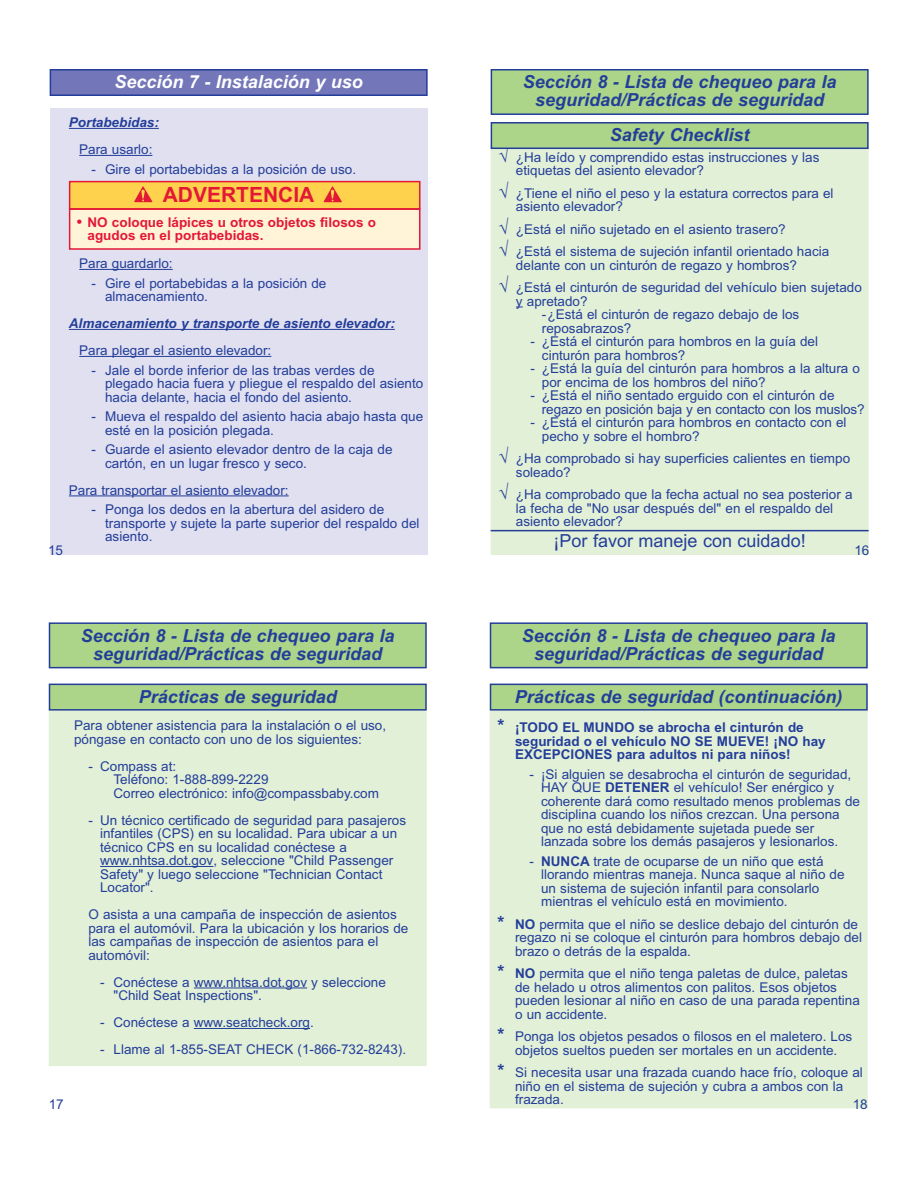
<style>
.page{position:relative;width:918px;height:1188px;background:#fff}
.page>*{position:absolute;margin:0;border:0;box-sizing:border-box;transform-origin:0 0}
.t1{font:700 21px "Arial";color:#e31836}
.t2{font:italic 700 18px/18px "Arial";color:#233e99;text-align:center}
.t3{font:18px "Arial";color:#233e99}
.t4{font:italic 700 18px "Arial";color:#fff}
.t5{font:13.5px/13.5px "Arial";color:#233e99}
.t6{font:700 13.5px/13.5px "Arial";color:#233e99}
.t7{font:700 13.5px/13.5px "Arial";color:#e31836}
.t8{font:italic 700 13.5px "Arial";color:#233e99}
.s1{font-weight:700;font-size:18px}
.s2{font-size:15px}
.s3{font-size:18px}
.s4{font-weight:700}
</style>
<div class="page">
<div style="left:50px;top:109px;width:378px;height:446px;background:#e1e0f1"></div>
<hr style="left:69px;top:128px;width:90px;height:1px;background:#233e99">
<hr style="left:79px;top:155px;width:73px;height:1px;background:#233e99">
<hr style="left:79px;top:269px;width:94px;height:1px;background:#233e99">
<hr style="left:69px;top:329px;width:326px;height:1px;background:#233e99">
<hr style="left:79px;top:356px;width:192px;height:1px;background:#233e99">
<hr style="left:69px;top:495px;width:220px;height:1px;background:#233e99">
<div style="left:50px;top:70px;width:377px;height:25px;background:#7377b9"></div>
<div style="left:50px;top:69px;width:378px;height:27px;border:2px solid #233e99"></div>
<div style="left:491px;top:70px;width:377px;height:44px;background:#acd58a"></div>
<div style="left:491px;top:69px;width:378px;height:46px;border:2px solid #233e99"></div>
<div style="left:491px;top:146px;width:377px;height:408px;background:#e3f0d8"></div>
<div style="left:491px;top:146px;width:378px;height:409px;border:2px solid #e3f0d8"></div>
<hr style="left:491px;top:530px;width:378px;height:1px;background:#233e99">
<div style="left:491px;top:123px;width:377px;height:25px;background:#acd58a"></div>
<div style="left:491px;top:122px;width:378px;height:27px;border:2px solid #233e99"></div>
<div style="left:70px;top:209px;width:350px;height:40px;background:#fff3d8"></div>
<div style="left:69px;top:208px;width:352px;height:42px;border:2px solid #e31836"></div>
<div style="left:70px;top:182px;width:350px;height:27px;background:#ffd24e"></div>
<div style="left:69px;top:181px;width:352px;height:29px;border:2px solid #e31836"></div>
<svg style="left:134px;top:187px;width:18px;height:15px"></svg>
<svg style="left:324px;top:187px;width:18px;height:15px"></svg>
<div style="left:50px;top:709px;width:376px;height:356px;background:#e3f0d8"></div>
<svg style="left:100px;top:866px;width:29px;height:1px"></svg>
<hr style="left:129px;top:866px;width:84px;height:1px;background:#233e99">
<svg style="left:194px;top:988px;width:28px;height:1px"></svg>
<hr style="left:222px;top:988px;width:85px;height:1px;background:#233e99">
<svg style="left:194px;top:1028px;width:28px;height:1px"></svg>
<hr style="left:222px;top:1028px;width:88px;height:1px;background:#233e99">
<div style="left:49px;top:708px;width:378px;height:358px;border:2px solid #e3f0d8"></div>
<div style="left:50px;top:684px;width:376px;height:26px;background:#acd58a"></div>
<div style="left:49px;top:684px;width:378px;height:27px;border:2px solid #233e99"></div>
<div style="left:490px;top:711px;width:377px;height:397px;background:#e3f0d8"></div>
<div style="left:490px;top:684px;width:377px;height:26px;background:#acd58a"></div>
<div style="left:490px;top:684px;width:378px;height:27px;border:2px solid #233e99"></div>
<div style="left:50px;top:623px;width:376px;height:45px;background:#acd58a"></div>
<div style="left:49px;top:622px;width:378px;height:46px;border:2px solid #233e99"></div>
<div style="left:490px;top:623px;width:377px;height:45px;background:#acd58a"></div>
<div style="left:490px;top:622px;width:378px;height:46px;border:2px solid #233e99"></div>
<h2 class="t4" style="left:114px;top:75px;width:250px">Sección 7 - Instalación y uso</h2>
<h2 class="t2" style="left:523px;top:75px;width:315px">Sección 8 - Lista de chequeo para la seguridad/Prácticas de seguridad</h2>
<p class="t5" style="left:516px;top:151px;width:305px;text-indent:-18px"><span class="s1">√</span> ¿Ha leído y comprendido estas instrucciones y las etiquetas del asiento elevador?</p>
<p class="t5" style="left:516px;top:187px;width:319px;text-indent:-18px"><span class="s1">√</span> ¿Tiene el niño el peso y la estatura correctos para el asiento elevador?</p>
<p class="t5" style="left:498px;top:219px;width:332px;line-height:22.5px"><span class="s1">√</span> ¿Está el niño sujetado en el asiento trasero?<br><span class="s1">√</span> ¿Está el sistema de sujeción infantil orientado hacia</p>
<p class="t5" style="left:498px;top:255px;width:365px;line-height:22.5px;text-indent:18px">delante con un cinturón de regazo y hombros?<br><span class="s1">√</span> ¿Está el cinturón de seguridad del vehículo bien sujetado</p>
<p class="t5" style="left:542px;top:295px;width:259px;text-indent:-26px">y apretado?<br>-¿Está el cinturón de regazo debajo de los reposabrazos?</p>
<p class="t5" style="left:542px;top:336px;width:278px;text-indent:-12px">- ¿Está el cinturón para hombros en la guía del cinturón para hombros?</p>
<p class="t5" style="left:542px;top:363px;width:320px;text-indent:-12px">- ¿Está la guía del cinturón para hombros a la altura o por encima de los hombros del niño?</p>
<p class="t5" style="left:542px;top:390px;width:324px;text-indent:-12px">- ¿Está el niño sentado erguido con el cinturón de regazo en posición baja y en contacto con los muslos?</p>
<p class="t5" style="left:542px;top:417px;width:306px;text-indent:-12px">- ¿Está el cinturón para hombros en contacto con el pecho y sobre el hombro?</p>
<p class="t5" style="left:516px;top:453px;width:336px;text-indent:-18px"><span class="s1">√</span> ¿Ha comprobado si hay superficies calientes en tiempo soleado?</p>
<p class="t5" style="left:516px;top:489px;width:338px;text-indent:-18px"><span class="s1">√</span> ¿Ha comprobado que la fecha actual no sea posterior a la fecha de "No usar después del" en el respaldo del asiento elevador?</p>
<h2 class="t3" style="left:554px;top:534px;width:254px">¡Por favor maneje con cuidado!</h2>
<p class="t8" style="left:69px;top:117px;width:92px">Portabebidas:</p>
<p class="t5" style="left:79px;top:144px;width:75px">Para usarlo:</p>
<p class="t5" style="left:92px;top:163px;width:266px">- Gire el portabebidas a la posición de uso.</p>
<h2 class="t2" style="left:610px;top:128px;width:141px">Safety Checklist</h2>
<h1 class="t1" style="left:163px;top:187px;width:153px">ADVERTENCIA</h1>
<p class="t7" style="left:88px;top:217px;width:290px;text-indent:-11px"><span class="s2">•</span> NO coloque lápices u otros objetos filosos o agudos en el portabebidas.</p>
<p class="t5" style="left:79px;top:258px;width:95px">Para guardarlo:</p>
<p class="t5" style="left:105px;top:277px;width:223px;text-indent:-13px">- Gire el portabebidas a la posición de almacenamiento.</p>
<p class="t8" style="left:69px;top:318px;width:327px">Almacenamiento y transporte de asiento elevador:</p>
<p class="t5" style="left:79px;top:345px;width:194px">Para plegar el asiento elevador:</p>
<p class="t5" style="left:105px;top:364px;width:320px;text-indent:-13px">- Jale el borde inferior de las trabas verdes de plegado hacia fuera y pliegue el respaldo del asiento hacia delante, hacia el fondo del asiento.</p>
<p class="t5" style="left:105px;top:411px;width:320px;text-indent:-13px">- Mueva el respaldo del asiento hacia abajo hasta que esté en la posición plegada.</p>
<p class="t5" style="left:105px;top:444px;width:289px;text-indent:-13px">- Guarde el asiento elevador dentro de la caja de cartón, en un lugar fresco y seco.</p>
<p class="t5" style="left:69px;top:484px;width:221px">Para transportar el asiento elevador:</p>
<p class="t5" style="left:105px;top:504px;width:316px;text-indent:-13px">- Ponga los dedos en la abertura del asidero de transporte y sujete la parte superior del respaldo del asiento.</p>
<p class="t5" style="left:48px;top:545px;width:17px">15</p>
<p class="t5" style="left:854px;top:545px;width:17px">16</p>
<h2 class="t2" style="left:81px;top:628px;width:315px">Sección 8 - Lista de chequeo para la seguridad/Prácticas de seguridad</h2>
<h2 class="t2" style="left:522px;top:628px;width:315px">Sección 8 - Lista de chequeo para la seguridad/Prácticas de seguridad</h2>
<h2 class="t2" style="left:139px;top:689px;width:200px">Prácticas de seguridad</h2>
<p class="t5" style="left:74px;top:720px;width:314px">Para obtener asistencia para la instalación o el uso, póngase en contacto con uno de los siguientes:</p>
<p class="t5" style="left:114px;top:760px;width:267px;text-indent:-25px">- Compass at:<br>Teléfono: 1-888-899-2229<br>Correo electrónico: info@compassbaby.com</p>
<p class="t5" style="left:100px;top:814px;width:308px;text-indent:-12px">- Un técnico certificado de seguridad para pasajeros infantiles (CPS) en su localidad. Para ubicar a un técnico CPS en su localidad conéctese a www.nhtsa.dot.gov, seleccione "Child Passenger Safety" y luego seleccione "Technician Contact Locator".</p>
<p class="t5" style="left:88px;top:909px;width:322px">O asista a una campaña de inspección de asientos para el automóvil. Para la ubicación y los horarios de las campañas de inspección de asientos para el automóvil:</p>
<p class="t5" style="left:114px;top:976px;width:274px;text-indent:-13px">- Conéctese a www.nhtsa.dot.gov y seleccione "Child Seat Inspections".</p>
<p class="t5" style="left:100px;top:1017px;width:215px">- Conéctese a www.seatcheck.org.</p>
<p class="t5" style="left:100px;top:1044px;width:308px">- Llame al 1-855-SEAT CHECK (1-866-732-8243).</p>
<p class="t5" style="left:49px;top:1099px;width:17px">17</p>
<h2 class="t2" style="left:515px;top:689px;width:329px">Prácticas de seguridad (continuación)</h2>
<p class="t6" style="left:515px;top:722px;width:312px;text-indent:-18px"><span class="s3">*</span> ¡TODO EL MUNDO se abrocha el cinturón de seguridad o el vehículo NO SE MUEVE! ¡NO hay<br>EXCEPCIONES para adultos ni para niños!</p>
<p class="t5" style="left:541px;top:768px;width:320px;text-indent:-12px">- ¡Si alguien se desabrocha el cinturón de seguridad, HAY QUE <span class="s4">DETENER</span> el vehículo! Ser enérgico y coherente dará como resultado menos problemas de disciplina cuando los niños crezcan. Una persona que no está debidamente sujetada puede ser lanzada sobre los demás pasajeros y lesionarlos.</p>
<p class="t5" style="left:541px;top:855px;width:305px;text-indent:-12px">- <span class="s4">NUNCA</span> trate de ocuparse de un niño que está llorando mientras maneja. Nunca saque al niño de un sistema de sujeción infantil para consolarlo mientras el vehículo está en movimiento.</p>
<p class="t5" style="left:515px;top:918px;width:349px;text-indent:-18px"><span class="s1">*</span> <span class="s4">NO</span> permita que el niño se deslice debajo del cinturón de regazo ni se coloque el cinturón para hombros debajo del brazo o detrás de la espalda.</p>
<p class="t5" style="left:515px;top:968px;width:346px;text-indent:-18px"><span class="s1">*</span> <span class="s4">NO</span> permita que el niño tenga paletas de dulce, paletas de helado u otros alimentos con palitos. Esos objetos pueden lesionar al niño en caso de una parada repentina o un accidente.</p>
<p class="t5" style="left:498px;top:1031px;width:356px;text-align:center"><span class="s1">*</span> Ponga los objetos pesados o filosos en el maletero. Los objetos sueltos pueden ser mortales en un accidente.</p>
<p class="t5" style="left:515px;top:1067px;width:349px;text-indent:-18px"><span class="s1">*</span> Si necesita usar una frazada cuando hace frío, coloque al niño en el sistema de sujeción y cubra a ambos con la frazada.</p>
<p class="t5" style="left:853px;top:1099px;width:17px">18</p>
</div>
